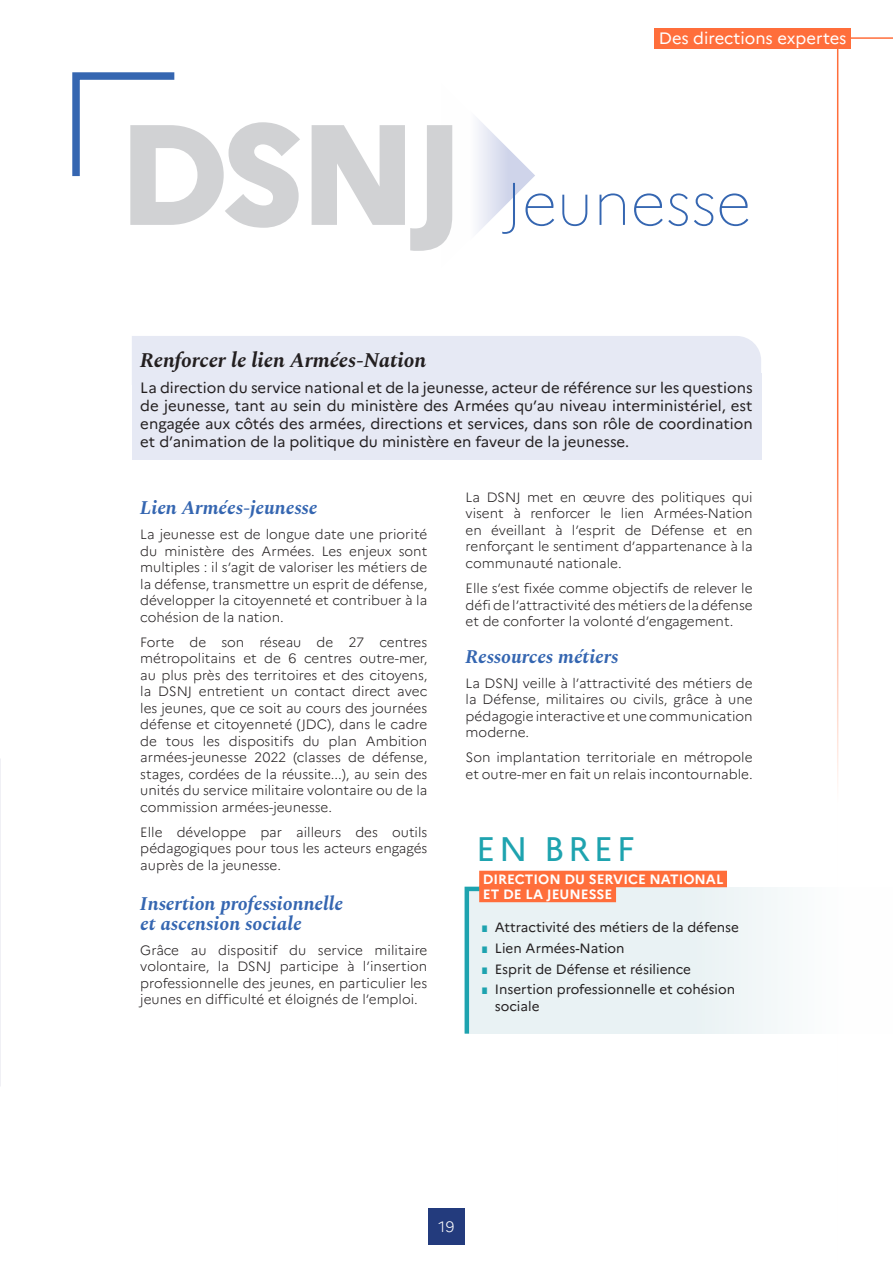
<style>
.page{position:relative;width:893px;height:1263px;background:#fff}
.page>*{position:absolute;margin:0;border:0;box-sizing:border-box;transform-origin:0 0}
.Titre_4{font:800 142.5px "Marianne";color:#d1d2d4}
.Titre_3{font:100 60px "Marianne";color:#3566b1}
.Titre_3-2{font:34.05px "Marianne";letter-spacing:.11em;color:#1ea3af}
.Sous-titre{font:italic 700 21px "Spectral";color:#231f20}
.Titre_5{font:italic 700 19.5px/19.5px "Spectral";color:#3566b1}
.t1{font:16.5px "Marianne";color:#fff}
.Chapô{font:15px/18px "Marianne";color:#231f20;text-align:justify}
.t2{font:300 15px "Marianne";color:#fff}
.Texte_justifié{font:300 13.5px/16.5px "Marianne";color:#231f20;text-align:justify}
.t3{font:13.5px/16.5px "Marianne";color:#231f20}
.direction{font:700 13.5px "Marianne";color:#fff}
.s1{color:#1ea3af}
</style>
<div class="page">
<img style="left:0;top:758px;width:1px;height:328px">
<div style="left:428px;top:1209px;width:37px;height:36px;background:#233b7d"></div>
<svg style="left:72px;top:72px;width:103px;height:105px"></svg>
<hr style="left:832px;top:37px;width:61px;height:2px;background:#ff6e3b">
<div style="left:654px;top:28px;width:197px;height:21px;background:#ff6e3b"></div>
<hr style="left:837px;top:44px;width:1px;height:1219px;background:#ff6e3b">
<div style="left:132px;top:336px;width:629px;height:37px;background:#e6e9f4"></div>
<div style="left:132px;top:373px;width:629px;height:86px;background:#e6e9f4"></div>
<svg style="left:478px;top:119px;width:57px;height:113px"></svg>
<div style="left:465px;top:887px;width:428px;height:146px;background:linear-gradient(to right,#e1edf0,#fcfdfd)"></div>
<svg style="left:464px;top:886px;width:34px;height:148px"></svg>
<div style="left:479px;top:871px;width:248px;height:16px;background:#ff6e3b"></div>
<div style="left:479px;top:886px;width:137px;height:16px;background:#ff6e3b"></div>
<h3 class="Titre_4" style="left:117px;top:87px;width:351px">DSNJ</h3>
<p class="t1" style="left:659px;top:28px;width:189px">Des directions expertes</p>
<h2 class="Titre_3" style="left:505px;top:167px;width:248px">Jeunesse</h2>
<p class="Sous-titre" style="left:140px;top:344px;width:288px">Renforcer le lien Armées-Nation</p>
<p class="Chapô" style="left:140px;top:379px;width:614px">La direction du service national et de la jeunesse, acteur de référence sur les questions de jeunesse, tant au sein du ministère des Armées qu’au niveau interministériel, est engagée aux côtés des armées, directions et services, dans son rôle de coordination et d’animation de la politique du ministère en faveur de la jeunesse.</p>
<h5 class="Titre_5" style="left:140px;top:498px;width:179px">Lien Armées-jeunesse</h5>
<p class="Texte_justifié" style="left:140px;top:526px;width:289px">La jeunesse est de longue date une priorité du ministère des Armées. Les enjeux sont multiples : il s’agit de valoriser les métiers de la défense, transmettre un esprit de défense, développer la citoyenneté et contribuer à la cohésion de la nation.</p>
<p class="Texte_justifié" style="left:140px;top:634px;width:289px">Forte de son réseau de 27 centres métropolitains et de 6 centres outre-mer, au plus près des territoires et des citoyens, la DSNJ entretient un contact direct avec les jeunes, que ce soit au cours des journées défense et citoyenneté (JDC), dans le cadre de tous les dispositifs du plan Ambition armées-jeunesse 2022 (classes de défense, stages, cordées de la réussite...), au sein des unités du service militaire volontaire ou de la commission armées-jeunesse.</p>
<p class="Texte_justifié" style="left:140px;top:824px;width:289px">Elle développe par ailleurs des outils pédagogiques pour tous les acteurs engagés auprès de la jeunesse.</p>
<h5 class="Titre_5" style="left:140px;top:894px;width:204px">Insertion professionnelle et ascension sociale</h5>
<p class="Texte_justifié" style="left:140px;top:942px;width:289px">Grâce au dispositif du service militaire volontaire, la DSNJ participe à l’insertion professionnelle des jeunes, en particulier les jeunes en difficulté et éloignés de l’emploi.</p>
<p class="Texte_justifié" style="left:466px;top:489px;width:289px">La DSNJ met en œuvre des politiques qui visent à renforcer le lien Armées-Nation en éveillant à l’esprit de Défense et en renforçant le sentiment d’appartenance à la communauté nationale.</p>
<p class="Texte_justifié" style="left:466px;top:580px;width:289px">Elle s’est fixée comme objectifs de relever le défi de l’attractivité des métiers de la défense et de conforter la volonté d’engagement.</p>
<h5 class="Titre_5" style="left:466px;top:647px;width:155px">Ressources métiers</h5>
<p class="Texte_justifié" style="left:466px;top:675px;width:289px">La DSNJ veille à l’attractivité des métiers de la Défense, militaires ou civils, grâce à une pédagogie interactive et une communication moderne.</p>
<p class="Texte_justifié" style="left:466px;top:749px;width:289px">Son implantation territoriale en métropole et outre-mer en fait un relais incontournable.</p>
<h2 class="Titre_3-2" style="left:476px;top:828px;width:160px">EN BREF</h2>
<p class="direction" style="left:483px;top:871px;width:242px">DIRECTION DU SERVICE NATIONAL</p>
<p class="direction" style="left:483px;top:886px;width:131px">ET DE LA JEUNESSE</p>
<p class="t3" style="left:482px;top:919px;width:258px"><span class="s1">■</span> Attractivité des métiers de la défense</p>
<p class="t3" style="left:482px;top:940px;width:144px"><span class="s1">■</span> Lien Armées-Nation</p>
<p class="t3" style="left:482px;top:960px;width:211px"><span class="s1">■</span> Esprit de Défense et résilience</p>
<p class="t3" style="left:495px;top:981px;width:242px;text-indent:-13px"><span class="s1">■</span> Insertion professionnelle et cohésion sociale</p>
<p class="t2" style="left:438px;top:1218px;width:17px">19</p>
</div>
